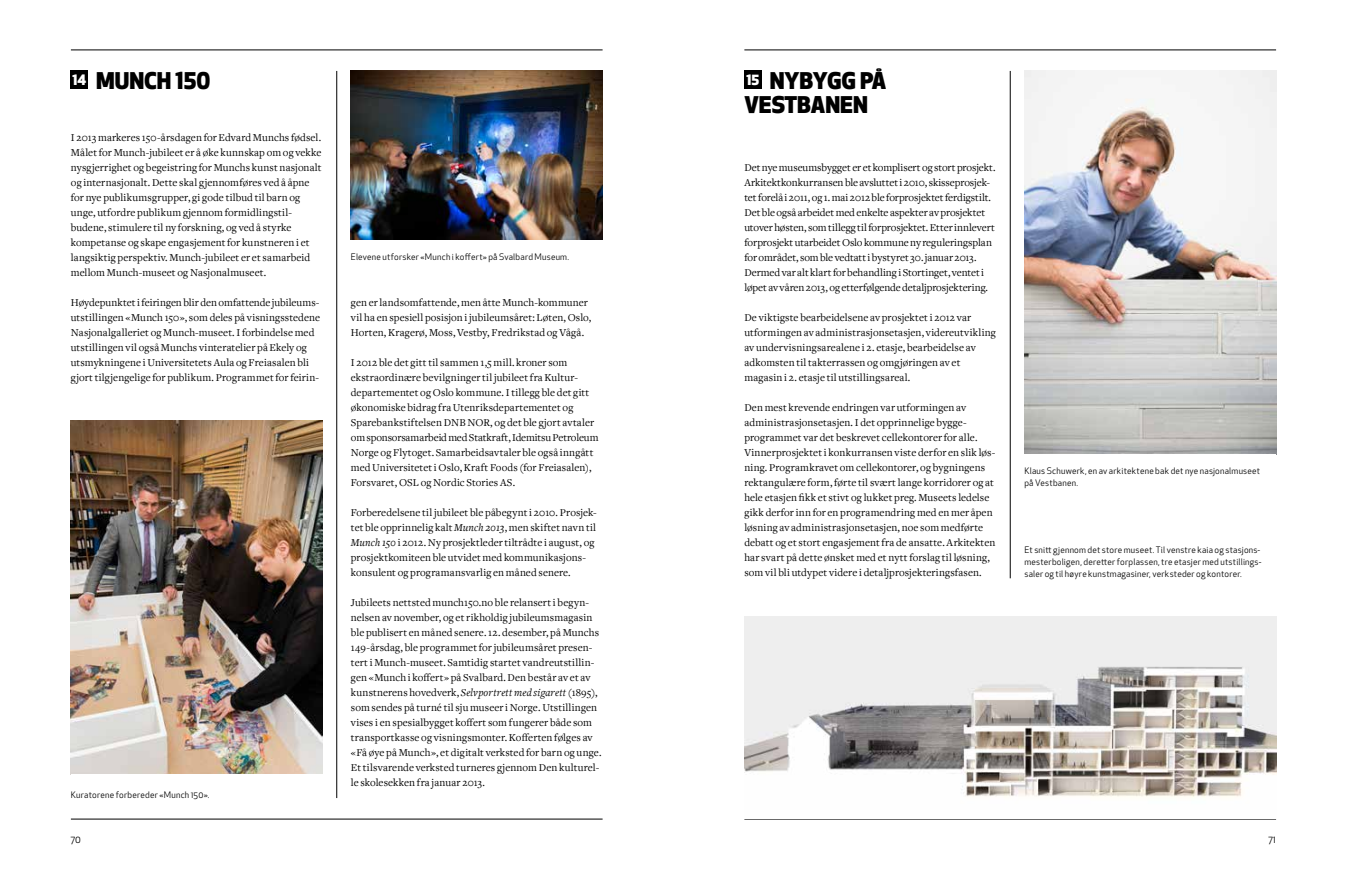
<style>
.page{position:relative;width:1347px;height:869px;background:#fff}
.page>*{position:absolute;margin:0;border:0;box-sizing:border-box;transform-origin:0 0}
.t1{font:800 22.5px/23.8px "Apex New";color:#000}
.t2{font:11px/15px "Freight Text";letter-spacing:.005em;color:#000}
.t3{font:10px "Apex New";color:#000}
.t4{font:8.75px/11.9px "Apex New";letter-spacing:.025em;color:#000}
.s1{font-style:italic}
</style>
<div class="page">
<hr style="left:336px;top:71px;width:1px;height:726px;background:#000">
<hr style="left:71px;top:50px;width:531px;height:1px;background:#000">
<hr style="left:71px;top:818px;width:531px;height:1px;background:#000">
<hr style="left:744px;top:50px;width:532px;height:1px;background:#000">
<hr style="left:744px;top:818px;width:532px;height:1px;background:#000">
<hr style="left:1010px;top:71px;width:1px;height:507px;background:#000">
<div style="left:71px;top:71px;width:17px;height:18px;background:#000"></div>
<img style="left:71px;top:420px;width:251px;height:353px">
<img style="left:351px;top:71px;width:251px;height:169px">
<div style="left:744px;top:71px;width:17px;height:18px;background:#000"></div>
<img style="left:744px;top:616px;width:532px;height:182px">
<img style="left:1024px;top:71px;width:252px;height:383px">
<h1 class="t1" style="left:73px;top:68px;width:139px"><sup>14</sup> MUNCH 150</h1>
<p class="t2" style="left:71px;top:130px;width:252px">I 2013 markeres 150-årsdagen for Edvard Munchs fødsel.<br>Målet for Munch-jubileet er å øke kunnskap om og vekke nysgjerrighet og begeistring for Munchs kunst nasjonalt og internasjonalt. Dette skal gjennomføres ved å åpne for nye publikumsgrupper, gi gode tilbud til barn og unge, utfordre publikum gjennom formidlingstil&shy;budene, stimulere til ny forskning, og ved å styrke kompetanse og skape engasjement for kunstneren i et langsiktig perspektiv. Munch-jubileet er et samarbeid mellom Munch-museet og Nasjonalmuseet.</p>
<p class="t2" style="left:71px;top:295px;width:251px">Høydepunktet i feiringen blir den omfattende jubileums&shy;utstillingen «Munch 150», som deles på visningsstedene Nasjonalgalleriet og Munch-museet. I forbindelse med utstillingen vil også Munchs vinteratelier på Ekely og utsmykningene i Universitetets Aula og Freiasalen bli gjort tilgjengelige for publikum. Programmet for feirin-</p>
<p class="t2" style="left:351px;top:295px;width:242px">gen er landsomfattende, men åtte Munch-kommuner vil ha en spesiell posisjon i jubileumsåret: Løten, Oslo,<br>Horten, Kragerø, Moss, Vestby, Fredrikstad og Vågå.</p>
<p class="t4" style="left:351px;top:250px;width:220px">Elevene utforsker «Munch i koffert» på Svalbard Museum.</p>
<p class="t2" style="left:351px;top:355px;width:249px">I 2012 ble det gitt til sammen 1,5 mill. kroner som ekstraordinære bevilgninger til jubileet fra Kultur&shy;departementet og Oslo kommune. I tillegg ble det gitt økonomiske bidrag fra Utenriksdepartementet og Sparebankstiftelsen DNB NOR, og det ble gjort avtaler om sponsorsamarbeid med Statkraft, Idemitsu Petroleum Norge og Flytoget. Samarbeidsavtaler ble også inngått med Universitetet i Oslo, Kraft Foods (for Freiasalen), Forsvaret, OSL og Nordic Stories AS.</p>
<p class="t2" style="left:351px;top:504px;width:247px">Forberedelsene til jubileet ble påbegynt i 2010. Prosjek&shy;tet ble opprinnelig kalt <span class="s1">Munch 2013</span>, men skiftet navn til <span class="s1">Munch 150</span> i 2012. Ny prosjektleder tiltrådte i august, og prosjektkomiteen ble utvidet med kommunikasjons&shy;konsulent og programansvarlig en måned senere.</p>
<p class="t2" style="left:351px;top:594px;width:252px">Jubileets nettsted munch150.no ble relansert i begyn&shy;nelsen av november, og et rikholdig jubileumsmagasin ble publisert en måned senere. 12. desember, på Munchs 149-årsdag, ble programmet for jubileumsåret presen&shy;tert i Munch-museet. Samtidig startet vandreutstillin&shy;gen «Munch i koffert» på Svalbard. Den består av et av kunstnerens hovedverk, <span class="s1">Selvportrett med sigarett</span> (1895), som sendes på turné til sju museer i Norge. Utstillingen vises i en spesialbygget koffert som fungerer både som transportkasse og visningsmonter. Kofferten følges av «Få øye på Munch», et digitalt verksted for barn og unge.<br>Et tilsvarende verksted turneres gjennom Den kulturel&shy;le skolesekken fra januar 2013.</p>
<p class="t4" style="left:71px;top:788px;width:140px">Kuratorene forbereder «Munch 150».</p>
<h1 class="t1" style="left:744px;top:68px;width:143px;text-indent:116px">PÅ<br>VESTBANEN</h1>
<h1 class="t1" style="left:746px;top:68px;width:82px"><sup>15</sup> NYBYGG</h1>
<p class="t2" style="left:744px;top:160px;width:253px">Det nye museumsbygget er et komplisert og stort prosjekt.<br>Arkitektkonkurransen ble avsluttet i 2010, skisseprosjek&shy;tet forelå i 2011, og 1. mai 2012 ble forprosjektet ferdigstilt.<br>Det ble også arbeidet med enkelte aspekter av prosjektet utover høsten, som tillegg til forprosjektet. Etter innlevert forprosjekt utarbeidet Oslo kommune ny reguleringsplan for området, som ble vedtatt i bystyret 30. januar 2013.<br>Dermed var alt klart for behandling i Stortinget, ventet i løpet av våren 2013, og etterfølgende detaljprosjektering.</p>
<p class="t2" style="left:744px;top:310px;width:253px">De viktigste bearbeidelsene av prosjektet i 2012 var utformingen av administrasjonsetasjen, videreutvikling av undervisningsarealene i 2. etasje, bearbeidelse av adkomsten til takterrassen og omgjøringen av et magasin i 2. etasje til utstillingsareal.</p>
<p class="t2" style="left:744px;top:400px;width:252px">Den mest krevende endringen var utformingen av administrasjonsetasjen. I det opprinnelige bygge&shy;programmet var det beskrevet cellekontorer for alle.<br>Vinnerprosjektet i konkurransen viste derfor en slik løs&shy;ning. Programkravet om cellekontorer, og bygningens rektangulære form, førte til svært lange korridorer og at hele etasjen fikk et stivt og lukket preg. Museets ledelse gikk derfor inn for en programendring med en mer åpen løsning av administrasjonsetasjen, noe som medførte debatt og et stort engasjement fra de ansatte. Arkitekten har svart på dette ønsket med et nytt forslag til løsning, som vil bli utdypet videre i detaljprosjekteringsfasen.</p>
<p class="t4" style="left:1024px;top:464px;width:237px">Klaus Schuwerk, en av arkitektene bak det nye nasjonalmuseet på Vestbanen.</p>
<p class="t4" style="left:1024px;top:544px;width:239px">Et snitt gjennom det store museet. Til venstre kaia og stasjons&shy;mesterboligen, deretter forplassen, tre etasjer med utstillings&shy;saler og til høyre kunstmagasiner, verksteder og kontorer.</p>
<p class="t3" style="left:71px;top:832px;width:12px">70</p>
<p class="t3" style="left:1268px;top:832px;width:9px">71</p>
</div>
